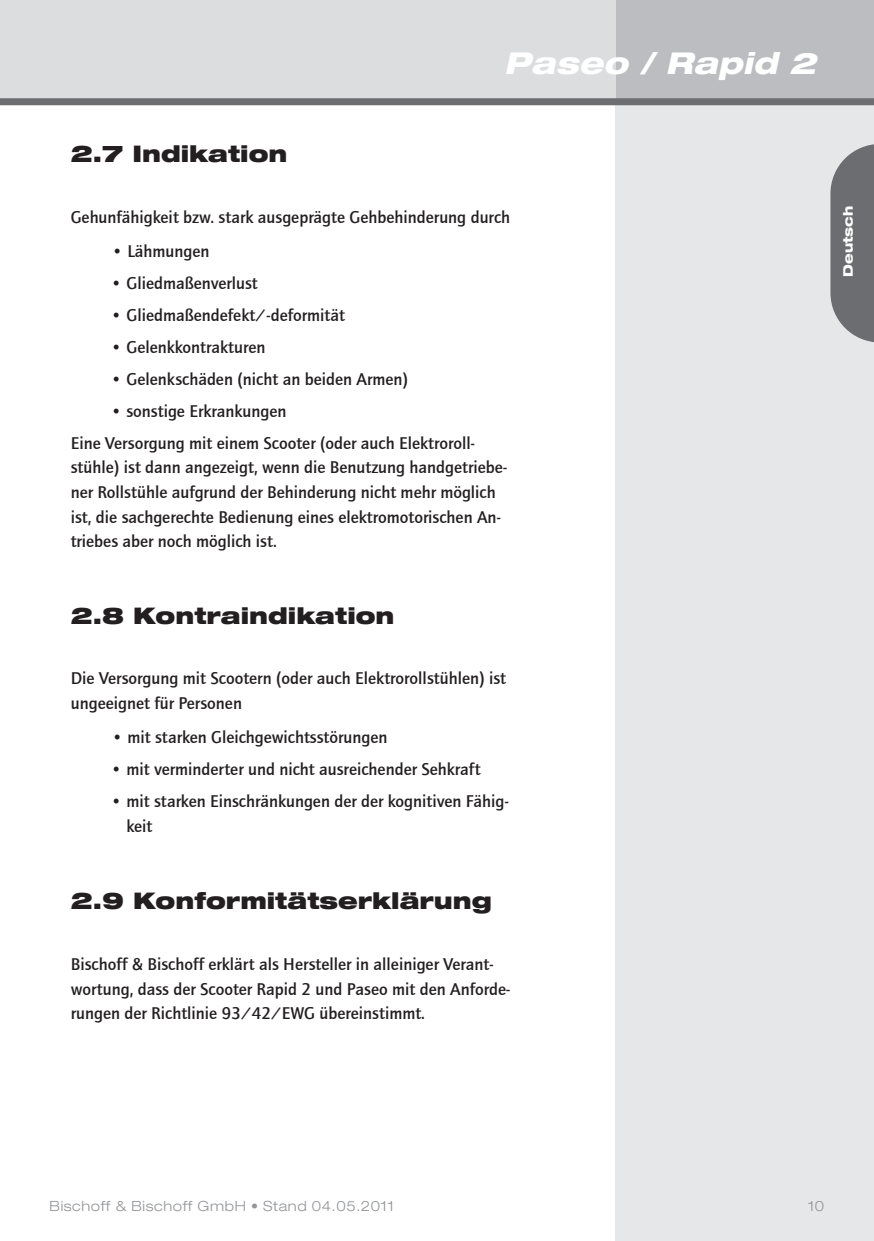
<style>
.page{position:relative;width:874px;height:1241px;background:#fff}
.page>*{position:absolute;margin:0;border:0;box-sizing:border-box;transform-origin:0 0}
.t1{font:800 29.93px "Helve Neu Hea Ext Obl";letter-spacing:.01em;color:#fff}
.t2{font:900 expanded 22.75px "Helvetica Neue";color:#231f20}
.t3{font:500 17.5px/24.5px "Quay Sans";color:#231f20}
.t4{font:300 14px "Helve Neu Lig Ext";letter-spacing:.045em;color:#939598}
.t5{font:800 13.12px "Helve Neu Hea Ext";color:#fff}
</style>
<div class="page">
<div style="left:615px;top:0;width:258px;height:1240px;background:#e6e7e9"></div>
<div style="left:615px;top:0;width:258px;height:102px;background:#bcbdc0"></div>
<svg style="left:830px;top:144px;width:43px;height:198px"></svg>
<div style="left:0;top:0;width:615px;height:102px;background:#dcdddf"></div>
<div style="left:0;top:98px;width:873px;height:7px;background:#6c6d70"></div>
<h1 class="t1" style="left:504px;top:52px;width:313px">Paseo / Rapid 2</h1>
<h2 class="t2" style="left:71px;top:145px;width:218px">2.7 Indikation</h2>
<p class="t3" style="left:71px;top:206px;width:441px">Gehunfähigkeit bzw. stark ausgeprägte Gehbehinderung durch</p>
<p class="t3" style="left:111px;top:240px;width:100px">• Lähmungen</p>
<p class="t3" style="left:110px;top:272px;width:149px">• Gliedmaßenverlust</p>
<p class="t3" style="left:110px;top:304px;width:236px">• Gliedmaßendefekt/-deformität</p>
<p class="t3" style="left:110px;top:336px;width:156px">• Gelenkkontrakturen</p>
<p class="t3" style="left:110px;top:368px;width:299px">• Gelenkschäden (nicht an beiden Armen)</p>
<p class="t3" style="left:71px;top:397px;width:405px;line-height:31.8px;text-indent:40px">• sonstige Erkrankungen<br>Eine Versorgung mit einem Scooter (oder auch Elektroroll-</p>
<p class="t3" style="left:71px;top:457px;width:438px">stühle) ist dann angezeigt, wenn die Benutzung handgetriebe&shy;ner Rollstühle aufgrund der Behinderung nicht mehr möglich ist, die sachgerechte Bedienung eines elektromotorischen An&shy;triebes aber noch möglich ist.</p>
<h2 class="t2" style="left:71px;top:606px;width:325px">2.8 Kontraindikation</h2>
<p class="t3" style="left:71px;top:667px;width:436px">Die Versorgung mit Scootern (oder auch Elektrorollstühlen) ist ungeeignet für Personen</p>
<p class="t3" style="left:111px;top:726px;width:277px">• mit starken Gleichgewichtsstörungen</p>
<p class="t3" style="left:110px;top:758px;width:371px">• mit verminderter und nicht ausreichender Sehkraft</p>
<p class="t3" style="left:126px;top:790px;width:384px;text-indent:-16px">• mit starken Einschränkungen der der kognitiven Fähig&shy;keit</p>
<h2 class="t2" style="left:71px;top:892px;width:422px">2.9 Konformitätserklärung</h2>
<p class="t3" style="left:71px;top:953px;width:441px">Bischoff &amp; Bischoff erklärt als Hersteller in alleiniger Verant&shy;wortung, dass der Scooter Rapid 2 und Paseo mit den Anforde&shy;rungen der Richtlinie 93/42/EWG übereinstimmt.</p>
<p class="t5" style="left:842px;top:277px;width:72px;rotate:-90deg">Deutsch</p>
<p class="t4" style="left:50px;top:1200px;width:346px">Bischoff &amp; Bischoff GmbH • Stand 04.05.2011</p>
<p class="t4" style="left:807px;top:1200px;width:18px">10</p>
</div>
